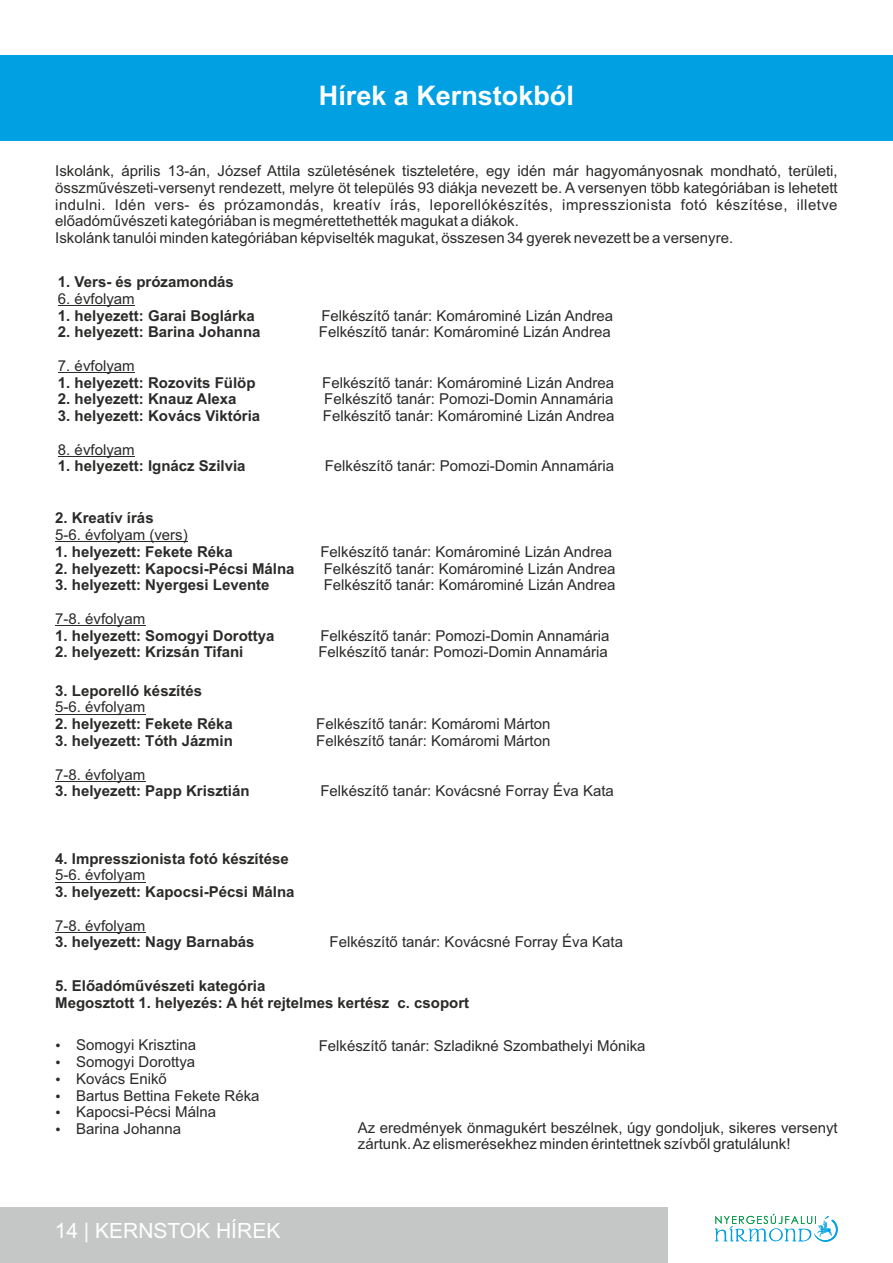
<style>
.page{position:relative;width:893px;height:1263px;background:#fff}
.page>*{position:absolute;margin:0;border:0;box-sizing:border-box;transform-origin:0 0}
.t1{font:700 27px "Arial";color:#fefefe}
.t2{font:21px "Arial";color:#fefefe}
.t3{font:15px/16.8px "Arial";color:#2b2a29}
.t4{font:700 15px/16.8px "Arial";color:#2b2a29}
</style>
<div class="page">
<div style="left:0;top:1208px;width:668px;height:55px;background:#c5c6c6"></div>
<svg style="left:715px;top:1214px;width:123px;height:28px"></svg>
<div style="left:0;top:55px;width:893px;height:85px;background:#00a0e3"></div>
<hr style="left:58px;top:305px;width:77px;height:1px;background:#2b2a29">
<hr style="left:58px;top:372px;width:77px;height:1px;background:#2b2a29">
<hr style="left:58px;top:456px;width:77px;height:1px;background:#2b2a29">
<hr style="left:55px;top:541px;width:133px;height:1px;background:#2b2a29">
<hr style="left:55px;top:625px;width:90px;height:1px;background:#2b2a29">
<hr style="left:55px;top:714px;width:90px;height:1px;background:#2b2a29">
<hr style="left:55px;top:781px;width:90px;height:1px;background:#2b2a29">
<hr style="left:55px;top:882px;width:90px;height:1px;background:#2b2a29">
<hr style="left:55px;top:932px;width:90px;height:1px;background:#2b2a29">
<h1 class="t1" style="left:319px;top:85px;width:257px">Hírek a Kernstokból</h1>
<p class="t3" style="left:55px;top:164px;width:784px">Iskolánk, április 13-án, József Attila születésének tiszteletére, egy idén már hagyományosnak mondható, területi, összművészeti-versenyt rendezett, melyre öt település 93 diákja nevezett be. A versenyen több kategóriában is lehetett indulni. Idén vers- és prózamondás, kreatív írás, leporellókészítés, impresszionista fotó készítése, illetve előadóművészeti kategóriában is megmérettethették magukat a diákok.<br>Iskolánk tanulói minden kategóriában képviselték magukat, összesen 34 gyerek nevezett be a versenyre.</p>
<p class="t4" style="left:58px;top:275px;width:177px">1. Vers- és prózamondás</p>
<p class="t3" style="left:58px;top:292px;width:78px">6. évfolyam</p>
<p class="t4" style="left:58px;top:308px;width:198px">1. helyezett: Garai Boglárka</p>
<p class="t3" style="left:321px;top:308px;width:293px">Felkészítő tanár: Komárominé Lizán Andrea</p>
<p class="t4" style="left:58px;top:325px;width:204px">2. helyezett: Barina Johanna</p>
<p class="t3" style="left:319px;top:325px;width:293px">Felkészítő tanár: Komárominé Lizán Andrea</p>
<p class="t3" style="left:58px;top:359px;width:78px">7. évfolyam</p>
<p class="t4" style="left:58px;top:375px;width:199px">1. helyezett: Rozovits Fülöp</p>
<p class="t3" style="left:322px;top:375px;width:293px">Felkészítő tanár: Komárominé Lizán Andrea</p>
<p class="t4" style="left:58px;top:392px;width:180px">2. helyezett: Knauz Alexa</p>
<p class="t3" style="left:324px;top:392px;width:291px">Felkészítő tanár: Pomozi-Domin Annamária</p>
<p class="t4" style="left:58px;top:409px;width:204px">3. helyezett: Kovács Viktória</p>
<p class="t3" style="left:323px;top:409px;width:293px">Felkészítő tanár: Komárominé Lizán Andrea</p>
<p class="t3" style="left:58px;top:442px;width:78px">8. évfolyam</p>
<p class="t4" style="left:58px;top:459px;width:189px">1. helyezett: Ignácz Szilvia</p>
<p class="t3" style="left:325px;top:459px;width:291px">Felkészítő tanár: Pomozi-Domin Annamária</p>
<p class="t4" style="left:55px;top:511px;width:100px">2. Kreatív írás</p>
<p class="t3" style="left:55px;top:528px;width:134px">5-6. évfolyam (vers)</p>
<p class="t4" style="left:55px;top:544px;width:179px">1. helyezett: Fekete Réka</p>
<p class="t3" style="left:320px;top:544px;width:293px">Felkészítő tanár: Komárominé Lizán Andrea</p>
<p class="t4" style="left:55px;top:561px;width:241px">2. helyezett: Kapocsi-Pécsi Málna</p>
<p class="t3" style="left:324px;top:561px;width:293px">Felkészítő tanár: Komárominé Lizán Andrea</p>
<p class="t4" style="left:55px;top:578px;width:216px">3. helyezett: Nyergesi Levente</p>
<p class="t3" style="left:324px;top:578px;width:293px">Felkészítő tanár: Komárominé Lizán Andrea</p>
<p class="t3" style="left:55px;top:612px;width:92px">7-8. évfolyam</p>
<p class="t4" style="left:55px;top:628px;width:221px">1. helyezett: Somogyi Dorottya</p>
<p class="t3" style="left:320px;top:628px;width:291px">Felkészítő tanár: Pomozi-Domin Annamária</p>
<p class="t4" style="left:55px;top:645px;width:190px">2. helyezett: Krizsán Tifani</p>
<p class="t3" style="left:318px;top:645px;width:291px">Felkészítő tanár: Pomozi-Domin Annamária</p>
<p class="t4" style="left:55px;top:683px;width:148px">3. Leporelló készítés</p>
<p class="t3" style="left:55px;top:700px;width:92px">5-6. évfolyam</p>
<p class="t4" style="left:55px;top:717px;width:179px">2. helyezett: Fekete Réka</p>
<p class="t3" style="left:316px;top:717px;width:236px">Felkészítő tanár: Komáromi Márton</p>
<p class="t4" style="left:55px;top:734px;width:179px">3. helyezett: Tóth Jázmin</p>
<p class="t3" style="left:316px;top:734px;width:236px">Felkészítő tanár: Komáromi Márton</p>
<p class="t3" style="left:55px;top:767px;width:92px">7-8. évfolyam</p>
<p class="t4" style="left:55px;top:784px;width:196px">3. helyezett: Papp Krisztián</p>
<p class="t3" style="left:320px;top:784px;width:295px">Felkészítő tanár: Kovácsné Forray Éva Kata</p>
<p class="t4" style="left:55px;top:851px;width:235px">4. Impresszionista fotó készítése</p>
<p class="t3" style="left:55px;top:868px;width:92px">5-6. évfolyam</p>
<p class="t4" style="left:55px;top:885px;width:241px">3. helyezett: Kapocsi-Pécsi Málna</p>
<p class="t3" style="left:55px;top:918px;width:92px">7-8. évfolyam</p>
<p class="t4" style="left:55px;top:935px;width:201px">3. helyezett: Nagy Barnabás</p>
<p class="t3" style="left:330px;top:935px;width:295px">Felkészítő tanár: Kovácsné Forray Éva Kata</p>
<p class="t4" style="left:55px;top:979px;width:416px">5. Előadóművészeti kategória<br>Megosztott 1. helyezés: A hét rejtelmes kertész c. csoport</p>
<p class="t3" style="left:76px;top:1038px;width:185px">Somogyi Krisztina<br>Somogyi Dorottya<br>Kovács Enikő<br>Bartus Bettina Fekete Réka<br>Kapocsi-Pécsi Málna<br>Barina Johanna</p>
<p class="t3" style="left:319px;top:1038px;width:328px">Felkészítő tanár: Szladikné Szombathelyi Mónika</p>
<p class="t3" style="left:358px;top:1120px;width:481px">Az eredmények önmagukért beszélnek, úgy gondoljuk, sikeres versenyt zártunk. Az elismerésekhez minden érintettnek szívből gratulálunk!</p>
<h2 class="t2" style="left:55px;top:1223px;width:227px">14 | KERNSTOK HÍREK</h2>
</div>
